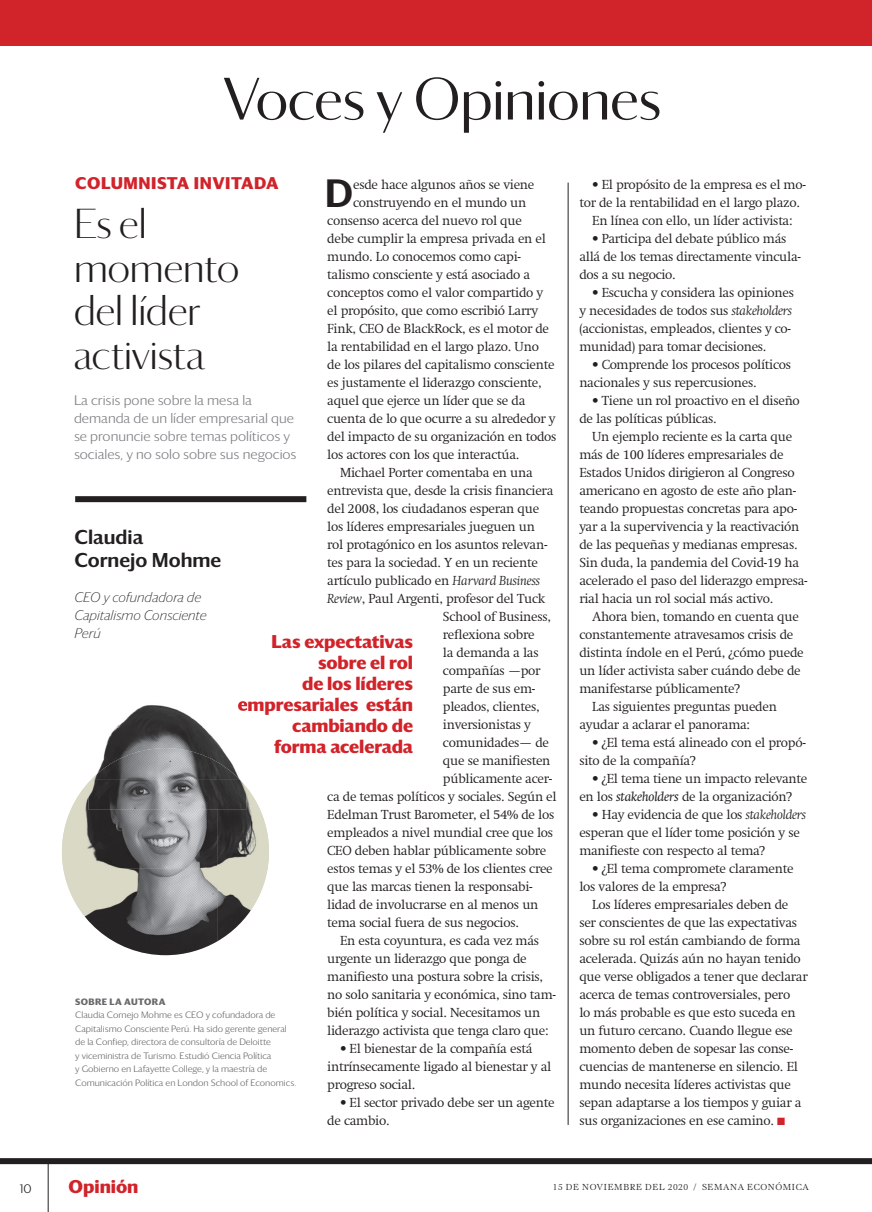
<style>
.page{position:relative;width:872px;height:1212px;background:#fff}
.page>*{position:absolute;margin:0;border:0;box-sizing:border-box;transform-origin:0 0}
.t1{font:57.75px "Darby Sans Poster";color:#231f20}
.t2{font:300 40.5px/43.5px "Darby Sans Poster";color:#231f20}
.t3{font:500 38.4px "Darby Sans";color:#231f20}
.t4{font:500 19.5px/22.5px "Darby Sans";color:#231f20}
.t5{font:700 18px/21px "Darby Sans";letter-spacing:-.005em;color:#d1232a;text-align:right}
.t6{font:700 16.5px "Darby Sans";letter-spacing:.03em;color:#d1232a}
.t7{font:300 13.5px/18px "Darby Sans";color:#7c7e81}
.t8{font:italic 200 13.5px/18px "Darby Sans";color:#231f20}
.t9{font:300 13.35px/18px "Swift LT Std";letter-spacing:-.02em;color:#231f20}
.t10{font:300 12px "Darby Sans";color:#231f20}
.t11{font:300 9px/13.5px "Darby Sans";color:#69696c}
.t12{font:9px "PF Regal Text Pro Regular A";letter-spacing:.07em;color:#231f20}
.t13{font:700 9px "Darby Sans";letter-spacing:.035em;color:#69696c}
.s1{font-style:italic}
.s2{font-weight:400;font-style:italic}
.s3{color:#d1232a}
</style>
<div class="page">
<hr style="left:48px;top:1161px;width:1px;height:51px;background:#231f20">
<div style="left:0;top:0;width:872px;height:45px;background:#d1232a"></div>
<div style="left:0;top:1158px;width:872px;height:6px;background:#231f20"></div>
<hr style="left:568px;top:183px;width:1px;height:942px;background:#231f20">
<div style="left:75px;top:496px;width:231px;height:6px;background:#231f20"></div>
<img style="left:62px;top:782px;width:155px;height:173px">
<img style="left:217px;top:787px;width:52px;height:154px">
<img style="left:105px;top:705px;width:116px;height:43px">
<img style="left:238px;top:701px;width:8px;height:10px">
<img style="left:91px;top:748px;width:149px;height:32px">
<img style="left:89px;top:780px;width:157px;height:30px">
<h1 class="t1" style="left:223px;top:57px;width:439px">Voces y Opiniones</h1>
<p class="t6" style="left:75px;top:170px;width:205px">COLUMNISTA INVITADA</p>
<h3 class="t3" style="left:325px;top:165px;width:30px">D</h3>
<p class="t9" style="left:353px;top:176px;width:183px">esde hace algunos años se viene</p>
<p class="t9" style="left:353px;top:194px;width:175px">construyendo en el mundo un</p>
<p class="t9" style="left:327px;top:212px;width:196px">consenso acerca del nuevo rol que</p>
<p class="t9" style="left:327px;top:230px;width:220px">debe cumplir la empresa privada en el</p>
<p class="t9" style="left:327px;top:248px;width:195px">mundo. Lo conocemos como capi-</p>
<p class="t9" style="left:327px;top:266px;width:204px">talismo consciente y está asociado a</p>
<p class="t9" style="left:327px;top:284px;width:218px">conceptos como el valor compartido y</p>
<p class="t9" style="left:327px;top:302px;width:212px">el propósito, que como escribió Larry</p>
<p class="t9" style="left:327px;top:320px;width:223px">Fink, CEO de BlackRock, es el motor de</p>
<p class="t9" style="left:327px;top:338px;width:213px">la rentabilidad en el largo plazo. Uno</p>
<p class="t9" style="left:327px;top:356px;width:229px">de los pilares del capitalismo consciente</p>
<p class="t9" style="left:327px;top:374px;width:216px">es justamente el liderazgo consciente,</p>
<p class="t9" style="left:327px;top:392px;width:200px">aquel que ejerce un líder que se da</p>
<p class="t9" style="left:327px;top:410px;width:230px">cuenta de lo que ocurre a su alrededor y</p>
<p class="t9" style="left:327px;top:428px;width:231px">del impacto de su organización en todos</p>
<p class="t9" style="left:327px;top:446px;width:194px">los actores con los que interactúa.</p>
<p class="t9" style="left:340px;top:464px;width:194px">Michael Porter comentaba en una</p>
<p class="t9" style="left:327px;top:482px;width:228px">entrevista que, desde la crisis financiera</p>
<p class="t9" style="left:327px;top:500px;width:213px">del 2008, los ciudadanos esperan que</p>
<p class="t9" style="left:327px;top:518px;width:209px">los líderes empresariales jueguen un</p>
<p class="t9" style="left:327px;top:536px;width:222px">rol protagónico en los asuntos relevan-</p>
<p class="t9" style="left:327px;top:554px;width:212px">tes para la sociedad. Y en un reciente</p>
<p class="t9" style="left:327px;top:572px;width:214px">artículo publicado en <span class="s1">Harvard Business</span></p>
<p class="t9" style="left:327px;top:590px;width:219px"><span class="s1">Review</span>, Paul Argenti, profesor del Tuck</p>
<p class="t9" style="left:443px;top:608px;width:110px">School of Business,</p>
<p class="t9" style="left:443px;top:626px;width:93px">reflexiona sobre</p>
<p class="t9" style="left:443px;top:644px;width:97px">la demanda a las</p>
<p class="t9" style="left:443px;top:662px;width:99px">compañías —por</p>
<p class="t9" style="left:443px;top:680px;width:94px">parte de sus em-</p>
<p class="t9" style="left:443px;top:698px;width:98px">pleados, clientes,</p>
<p class="t9" style="left:443px;top:716px;width:90px">inversionistas y</p>
<p class="t9" style="left:443px;top:734px;width:108px">comunidades— de</p>
<p class="t9" style="left:443px;top:752px;width:109px">que se manifiesten</p>
<p class="t9" style="left:443px;top:770px;width:111px">públicamente acer-</p>
<p class="t9" style="left:327px;top:788px;width:231px">ca de temas políticos y sociales. Según el</p>
<p class="t9" style="left:327px;top:806px;width:228px">Edelman Trust Barometer, el 54% de los</p>
<p class="t9" style="left:327px;top:824px;width:227px">empleados a nivel mundial cree que los</p>
<p class="t9" style="left:327px;top:842px;width:221px">CEO deben hablar públicamente sobre</p>
<p class="t9" style="left:327px;top:860px;width:227px">estos temas y el 53% de los clientes cree</p>
<p class="t9" style="left:327px;top:878px;width:207px">que las marcas tienen la responsabi-</p>
<p class="t9" style="left:327px;top:896px;width:213px">lidad de involucrarse en al menos un</p>
<p class="t9" style="left:327px;top:914px;width:193px">tema social fuera de sus negocios.</p>
<p class="t9" style="left:340px;top:932px;width:201px">En esta coyuntura, es cada vez más</p>
<p class="t9" style="left:327px;top:950px;width:201px">urgente un liderazgo que ponga de</p>
<p class="t9" style="left:327px;top:968px;width:217px">manifiesto una postura sobre la crisis,</p>
<p class="t9" style="left:327px;top:986px;width:230px">no solo sanitaria y económica, sino tam-</p>
<p class="t9" style="left:327px;top:1004px;width:215px">bién política y social. Necesitamos un</p>
<p class="t9" style="left:327px;top:1022px;width:223px">liderazgo activista que tenga claro que:</p>
<p class="t9" style="left:327px;top:1040px;width:225px;text-indent:13px">• El bienestar de la compañía está intrínsecamente ligado al bienestar y al progreso social.</p>
<p class="t9" style="left:327px;top:1094px;width:229px;text-indent:13px">• El sector privado debe ser un agente de cambio.</p>
<h2 class="t2" style="left:74px;top:200px;width:167px">Es el momento del líder activista</h2>
<p class="t7" style="left:74px;top:391px;width:224px">La crisis pone sobre la mesa la demanda de un líder empresarial que se pronuncie sobre temas políticos y sociales, y no solo sobre sus negocios</p>
<h3 class="t4" style="left:74px;top:525px;width:148px">Claudia<br>Cornejo Mohme</h3>
<p class="t8" style="left:74px;top:588px;width:134px">CEO y cofundadora de<br>Capitalismo Consciente<br>Perú</p>
<h3 class="t5" style="left:238px;top:630px;width:177px">Las expectativas sobre el rol<br>de los líderes empresariales están cambiando de forma acelerada</h3>
<p class="t13" style="left:75px;top:995px;width:92px">SOBRE LA AUTORA</p>
<p class="t11" style="left:75px;top:1008px;width:223px">Claudia Cornejo Mohme es CEO y cofundadora de Capitalismo Consciente Perú. Ha sido gerente general de la Confiep, directora de consultoría de Deloitte<br>y viceministra de Turismo. Estudió Ciencia Política<br>y Gobierno en Lafayette College, y la maestría de Comunicación Política en London School of Economics.</p>
<p class="t9" style="left:592px;top:176px;width:215px">• El propósito de la empresa es el mo-</p>
<p class="t9" style="left:579px;top:194px;width:222px">tor de la rentabilidad en el largo plazo.</p>
<p class="t9" style="left:592px;top:212px;width:202px">En línea con ello, un líder activista:</p>
<p class="t9" style="left:579px;top:230px;width:223px;text-indent:13px">• Participa del debate público más allá de los temas directamente vincula&shy;dos a su negocio.</p>
<p class="t9" style="left:579px;top:284px;width:216px;text-indent:13px">• Escucha y considera las opiniones y necesidades de todos sus <span class="s1">stakeholders </span>(accionistas, empleados, clientes y co&shy;munidad) para tomar decisiones.</p>
<p class="t9" style="left:579px;top:355px;width:213px;text-indent:13px">• Comprende los procesos políticos nacionales y sus repercusiones.</p>
<p class="t9" style="left:579px;top:391px;width:222px;text-indent:13px">• Tiene un rol proactivo en el diseño de las políticas públicas.</p>
<p class="t9" style="left:579px;top:427px;width:230px;text-indent:13px">Un ejemplo reciente es la carta que más de 100 líderes empresariales de Estados Unidos dirigieron al Congreso americano en agosto de este año plan&shy;teando propuestas concretas para apo&shy;yar a la supervivencia y la reactivación de las pequeñas y medianas empresas.<br>Sin duda, la pandemia del Covid-19 ha acelerado el paso del liderazgo empresa&shy;rial hacia un rol social más activo.</p>
<p class="t9" style="left:592px;top:607px;width:208px">Ahora bien, tomando en cuenta que</p>
<p class="t9" style="left:579px;top:625px;width:215px">constantemente atravesamos crisis de</p>
<p class="t9" style="left:579px;top:643px;width:226px">distinta índole en el Perú, ¿cómo puede</p>
<p class="t9" style="left:579px;top:661px;width:223px">un líder activista saber cuándo debe de</p>
<p class="t9" style="left:579px;top:679px;width:162px">manifestarse públicamente?</p>
<p class="t9" style="left:592px;top:697px;width:186px">Las siguientes preguntas pueden</p>
<p class="t9" style="left:579px;top:715px;width:172px">ayudar a aclarar el panorama:</p>
<p class="t9" style="left:579px;top:733px;width:228px;text-indent:13px">• ¿El tema está alineado con el propó&shy;sito de la compañía?</p>
<p class="t9" style="left:579px;top:769px;width:229px;text-indent:13px">• ¿El tema tiene un impacto relevante en los <span class="s2">stakeholders</span> de la organización?</p>
<p class="t9" style="left:579px;top:805px;width:228px;text-indent:13px">• Hay evidencia de que los <span class="s1">stakeholders </span>esperan que el líder tome posición y se manifieste con respecto al tema?</p>
<p class="t9" style="left:579px;top:859px;width:216px;text-indent:13px">• ¿El tema compromete claramente los valores de la empresa?</p>
<p class="t9" style="left:579px;top:895px;width:230px;text-indent:13px">Los líderes empresariales deben de ser conscientes de que las expectativas sobre su rol están cambiando de forma acelerada. Quizás aún no hayan tenido que verse obligados a tener que declarar acerca de temas controversiales, pero<br>lo más probable es que esto suceda en un futuro cercano. Cuando llegue ese momento deben de sopesar las conse&shy;cuencias de mantenerse en silencio. El mundo necesita líderes activistas que sepan adaptarse a los tiempos y guiar a sus organizaciones en ese camino. <span class="s3">■</span></p>
<p class="t10" style="left:20px;top:1180px;width:13px">10</p>
<h3 class="t5" style="left:68px;top:1175px;width:71px">Opinión</h3>
<p class="t12" style="left:553px;top:1182px;width:257px">15 DE NOVIEMBRE DEL 2020 / SEMANA ECONÓMICA</p>
</div>
